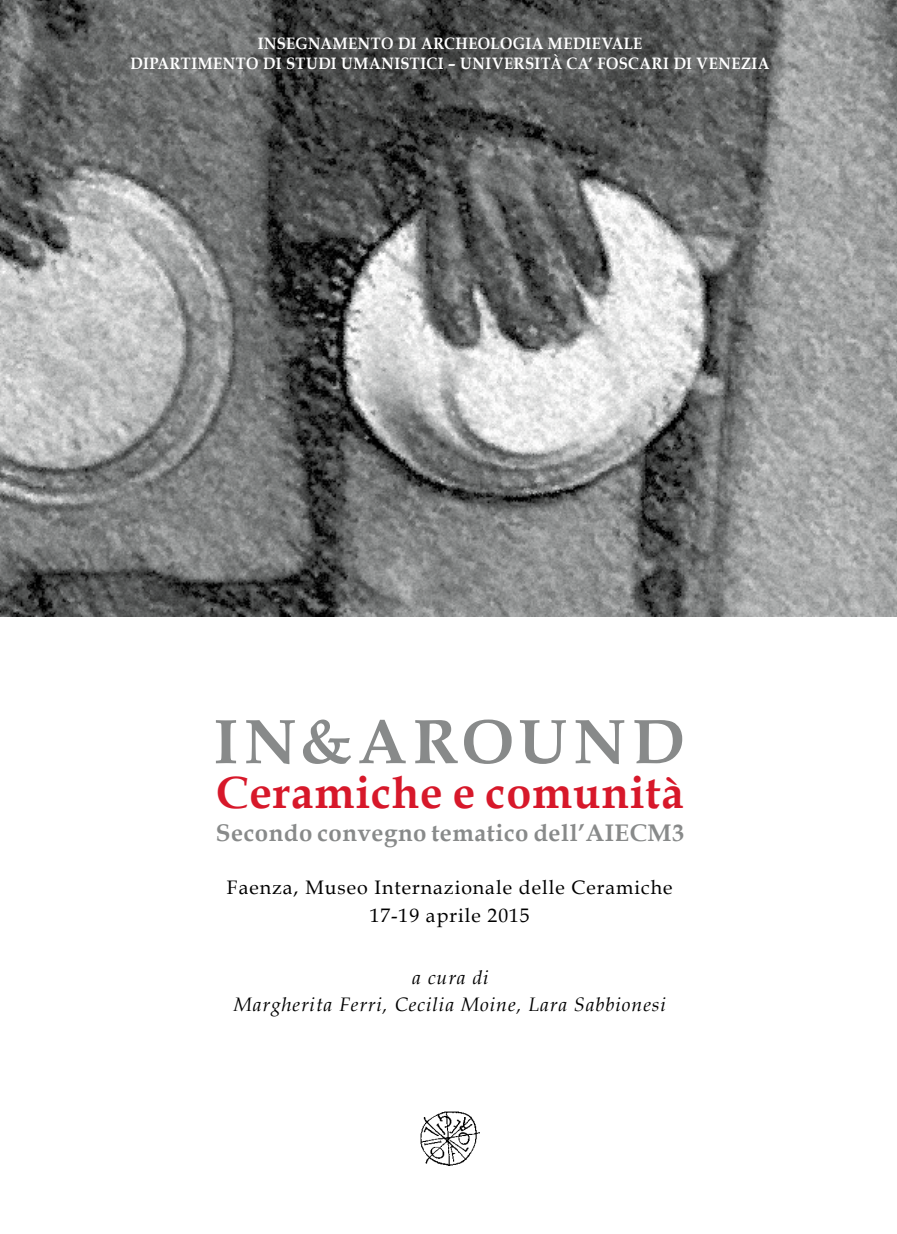
<style>
.page{position:relative;width:897px;height:1234px;background:#fff}
.page>*{position:absolute;margin:0;border:0;box-sizing:border-box;transform-origin:0 0}
.t1{font:700 63px "Book Antiqua";letter-spacing:.095em;color:#888a8a}
.t2{font:700 45px "Book Antiqua";letter-spacing:.02em;color:#d7182a}
.t3{font:700 24px "Book Antiqua";letter-spacing:.02em;color:#888a8a}
.t4{font:19.5px/27.6px "Book Antiqua";letter-spacing:.05em;color:#000;text-align:center}
.t5{font:italic 19.5px/27.6px "Book Antiqua";letter-spacing:.05em;color:#000;text-align:center}
.t6{font:700 16.5px/19.8px "Book Antiqua";letter-spacing:.035em;color:#fff;text-align:center;scale:.9 1}
</style>
<div class="page">
<img style="left:420px;top:1111px;width:59px;height:54px">
<img style="left:0;top:0;width:896px;height:616px">
<p class="t6" style="left:131px;top:34px;width:710px">INSEGNAMENTO DI ARCHEOLOGIA MEDIEVALE<br>DIPARTIMENTO DI STUDI UMANISTICI – UNIVERSITÀ CA’ FOSCARI DI VENEZIA</p>
<h1 class="t1" style="left:213px;top:698px;width:472px">IN&amp;AROUND</h1>
<h2 class="t2" style="left:216px;top:762px;width:469px">Ceramiche e comunità</h2>
<h3 class="t3" style="left:216px;top:816px;width:469px">Secondo convegno tematico dell’AIECM3</h3>
<p class="t4" style="left:227px;top:873px;width:446px">Faenza, Museo Internazionale delle Ceramiche<br>17-19 aprile 2015</p>
<p class="t5" style="left:233px;top:962px;width:434px">a cura di<br>Margherita Ferri, Cecilia Moine, Lara Sabbionesi</p>
</div>
